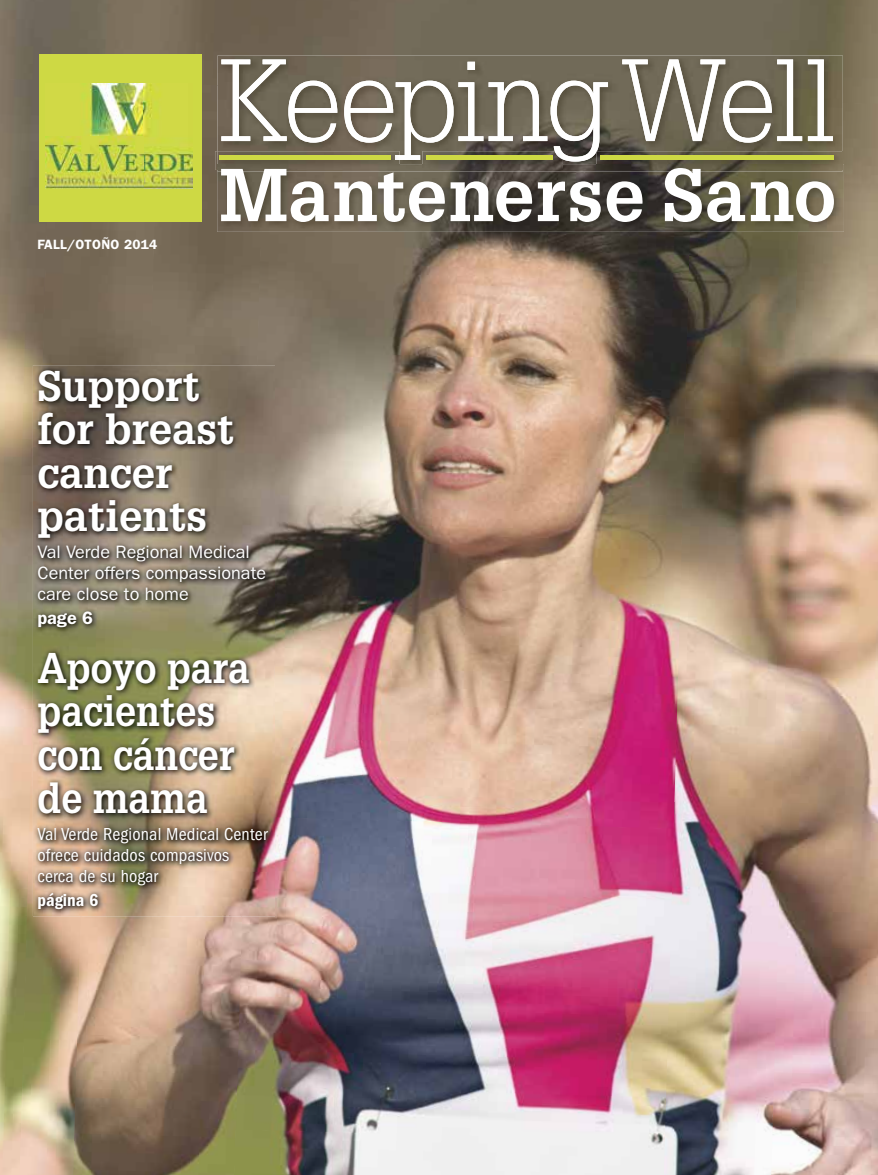
<style>
.page{position:relative;width:878px;height:1175px;background:#fff}
.page>*{position:absolute;margin:0;border:0;box-sizing:border-box;transform-origin:0 0}
.t1{font:700 42px/43.5px "Glypha LT Std";color:#fff;scale:.9 1}
.t2{font:700 42px/43.5px "Glypha LT Std";color:#fff}
.t3{font:condensed 18px/21px "ITC Franklin Gothic Std";letter-spacing:.01em;color:#fff}
.t4{font:18px/21px "ITC Franklin Gothic Std";color:#fff}
.t5{font:18px "ITC Franklin Gothic Std Dm Cd";color:#fff}
.t6{font:600 18px "ITC Franklin Gothic Std";color:#fff}
.t7{font:600 13.5px "ITC Franklin Gothic Std";letter-spacing:.02em;color:#fff}
</style>
<div class="page">
<img style="left:0;top:0;width:878px;height:103px">
<img style="left:0;top:79px;width:43px;height:1095px">
<img style="left:155px;top:84px;width:102px;height:281px">
<img style="left:798px;top:103px;width:80px;height:1071px">
<img style="left:43px;top:221px;width:112px;height:144px">
<img style="left:257px;top:232px;width:406px;height:272px">
<img style="left:663px;top:232px;width:135px;height:942px">
<img style="left:275px;top:504px;width:407px;height:325px">
<img style="left:20px;top:706px;width:53px;height:468px">
<img style="left:242px;top:817px;width:431px;height:325px">
<img style="left:73px;top:916px;width:169px;height:258px">
<img style="left:234px;top:1129px;width:430px;height:45px">
<img style="left:217px;top:56px;width:626px;height:176px">
<svg style="left:221px;top:59px;width:612px;height:92px;fill:#706957"></svg>
<img style="left:833px;top:151px;width:9px;height:13px">
<svg style="left:842px;top:151px;width:1px;height:19px"></svg>
<svg style="left:215px;top:151px;width:618px;height:71px"></svg>
<div style="left:39px;top:54px;width:162px;height:167px;background:#ced944"></div>
<img style="left:46px;top:84px;width:147px;height:105px">
<img style="left:33px;top:365px;width:242px;height:500px">
<img style="left:33px;top:865px;width:242px;height:51px">
<p class="t7" style="left:38px;top:236px;width:121px">FALL/OTOÑO 2014</p>
<h1 class="t2" style="left:38px;top:363px;width:198px">Support for breast cancer patients</h1>
<p class="t4" style="left:38px;top:542px;width:230px">Val Verde Regional Medical<br>Center offers compassionate care close to home</p>
<p class="t6" style="left:38px;top:607px;width:57px">page 6</p>
<h1 class="t1" style="left:38px;top:645px;width:237px">Apoyo para pacientes con cáncer de mama</h1>
<p class="t3" style="left:38px;top:824px;width:231px">Val Verde Regional Medical Center ofrece cuidados compasivos cerca de su hogar</p>
<p class="t5" style="left:38px;top:890px;width:62px">página 6</p>
</div>
